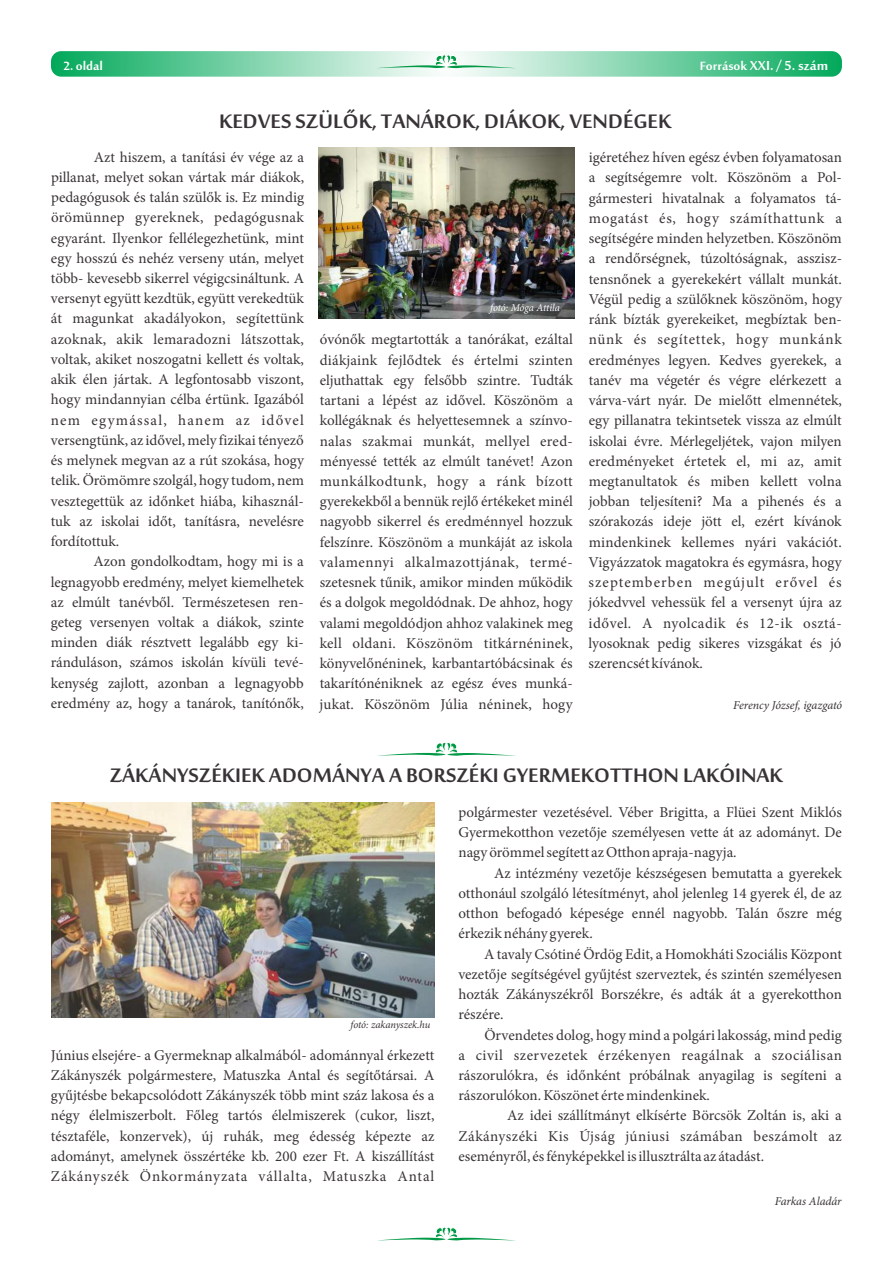
<style>
.page{position:relative;width:893px;height:1263px;background:#fff}
.page>*{position:absolute;margin:0;border:0;box-sizing:border-box;transform-origin:0 0}
.t1{font:700 27px "Sakkal Majalla";color:#383336}
.t2{font:700 18px "Sakkal Majalla";color:#fff}
.t3{font:700 16.5px "Sakkal Majalla";color:#fff}
.t4{font:15px/20.1px "Minion Pro";color:#383336;text-align:justify}
.t5{font:15px "Minion Pro";letter-spacing:.035em;color:#383336}
.t6{font:15px "Minion Pro";letter-spacing:.03em;color:#383336}
.t7{font:15px "Minion Pro";letter-spacing:.055em;color:#383336}
.t8{font:15px "Minion Pro";letter-spacing:.02em;color:#383336}
.t9{font:15px "Minion Pro";letter-spacing:.05em;color:#383336}
.t10{font:italic 12px "Minion Pro";letter-spacing:-.005em;color:#383336}
.t11{font:italic 10.5px "Minion Pro";letter-spacing:-.01em;color:#383336}
.t12{font:italic 10.5px "Minion Pro";letter-spacing:-.01em;color:#fff}
.s1{font-size:16.5px}
</style>
<div class="page">
<img style="left:319px;top:147px;width:255px;height:172px">
<svg style="left:51px;top:51px;width:791px;height:26px;background:#78d0a6"></svg>
<svg style="left:376px;top:54px;width:140px;height:14px"></svg>
<svg style="left:377px;top:742px;width:139px;height:14px"></svg>
<svg style="left:383px;top:1227px;width:126px;height:13px"></svg>
<img style="left:51px;top:803px;width:383px;height:215px">
<p class="t3" style="left:63px;top:58px;width:41px">2. oldal</p>
<p class="t2" style="left:700px;top:57px;width:130px"><span class="s1">Források</span> XXI. / 5. szám</p>
<h1 class="t1" style="left:219px;top:110px;width:454px">KEDVES SZÜLŐK, TANÁROK, DIÁKOK, VENDÉGEK</h1>
<p class="t4" style="left:94px;top:148px;width:212px">Azt hiszem, a tanítási év vége az a</p>
<p class="t4" style="left:589px;top:149px;width:255px">igéretéhez híven egész évben folyamatosan</p>
<p class="t4" style="left:51px;top:168px;width:255px">pillanat, melyet sokan vártak már diákok,</p>
<p class="t4" style="left:589px;top:169px;width:255px">a segítségemre volt. Köszönöm a Pol-</p>
<p class="t4" style="left:51px;top:189px;width:255px">pedagógusok és talán szülők is. Ez mindig</p>
<p class="t4" style="left:589px;top:189px;width:255px">gármesteri hivatalnak a folyamatos tá-</p>
<p class="t8" style="left:51px;top:211px;width:255px">örömünnep gyereknek, pedagógusnak</p>
<p class="t9" style="left:589px;top:212px;width:255px">mogatást és, hogy számíthattunk a</p>
<p class="t4" style="left:51px;top:229px;width:255px">egyaránt. Ilyenkor fellélegezhetünk, mint</p>
<p class="t4" style="left:589px;top:230px;width:255px">segítségére minden helyzetben. Köszönöm</p>
<p class="t4" style="left:51px;top:249px;width:255px">egy hosszú és nehéz verseny után, melyet</p>
<p class="t4" style="left:589px;top:250px;width:255px">a rendőrségnek, túzoltóságnak, asszisz-</p>
<p class="t4" style="left:51px;top:269px;width:255px">több- kevesebb sikerrel végigcsináltunk. A</p>
<p class="t4" style="left:589px;top:270px;width:255px">tensnőnek a gyerekekért vállalt munkát.</p>
<p class="t4" style="left:51px;top:290px;width:254px">versenyt együtt kezdtük, együtt verekedtük</p>
<p class="t4" style="left:589px;top:290px;width:255px">Végül pedig a szülőknek köszönöm, hogy</p>
<p class="t4" style="left:51px;top:310px;width:255px">át magunkat akadályokon, segítettünk</p>
<p class="t12" style="left:490px;top:304px;width:71px">fotó: Móga Attila</p>
<p class="t4" style="left:51px;top:311px;width:793px;text-indent:538px">ránk bízták gyerekeiket, megbíztak ben&shy;azoknak, akik lemaradozni látszottak, óvónők megtartották a tanórákat, ezáltal nünk és segítettek, hogy munkánk voltak, akiket noszogatni kellett és voltak, diákjaink fejlődtek és értelmi szinten eredményes legyen. Kedves gyerekek, a akik élen jártak. A legfontosabb viszont, eljuthattak egy felsőbb szintre. Tudták tanév ma végetér és végre elérkezett a hogy mindannyian célba értünk. Igazából tartani a lépést az idővel. Köszönöm a várva-várt nyár. De mielőtt elmennétek, nem egymással, hanem az idővel kollégáknak és helyettesemnek a színvo- egy pillanatra tekintsetek vissza az elmúlt versengtünk, az idővel, mely fizikai tényező nalas szakmai munkát, mellyel ered- iskolai évre. Mérlegeljétek, vajon milyen és melynek megvan az a rút szokása, hogy ményessé tették az elmúlt tanévet! Azon eredményeket értetek el, mi az, amit telik. Örömömre szolgál, hogy tudom, nem munkálkodtunk, hogy a ránk bízott megtanultatok és miben kellett volna vesztegettük az időnket hiába, kihasznál- gyerekekből a bennük rejlő értékeket minél jobban teljesíteni? Ma a pihenés és a tuk az iskolai időt, tanításra, nevelésre nagyobb sikerrel és eredménnyel hozzuk szórakozás ideje jött el, ezért kívánok fordítottuk.</p>
<p class="t4" style="left:320px;top:533px;width:523px">felszínre. Köszönöm a munkáját az iskola mindenkinek kellemes nyári vakációt.</p>
<p class="t4" style="left:94px;top:553px;width:750px">Azon gondolkodtam, hogy mi is a valamennyi alkalmazottjának, termé- Vigyázzatok magatokra és egymásra, hogy</p>
<p class="t4" style="left:51px;top:574px;width:792px">legnagyobb eredmény, melyet kiemelhetek szetesnek tűnik, amikor minden működik szeptemberben megújult erővel és</p>
<p class="t4" style="left:51px;top:594px;width:792px">az elmúlt tanévből. Természetesen ren- és a dolgok megoldódnak. De ahhoz, hogy jókedvvel vehessük fel a versenyt újra az</p>
<p class="t4" style="left:51px;top:614px;width:792px">geteg versenyen voltak a diákok, szinte valami megoldódjon ahhoz valakinek meg idővel. A nyolcadik és 12-ik osztá-</p>
<p class="t4" style="left:51px;top:634px;width:792px">minden diák résztvett legalább egy ki- kell oldani. Köszönöm titkárnéninek, lyosoknak pedig sikeres vizsgákat és jó</p>
<p class="t4" style="left:51px;top:655px;width:654px">ránduláson, számos iskolán kívüli tevé- könyvelőnéninek, karbantartóbácsinak és szerencsét kívánok.</p>
<p class="t4" style="left:51px;top:674px;width:523px">kenység zajlott, azonban a legnagyobb takarítónéniknek az egész éves munká-</p>
<p class="t4" style="left:51px;top:694px;width:523px">eredmény az, hogy a tanárok, tanítónők, jukat. Köszönöm Júlia néninek, hogy</p>
<p class="t10" style="left:733px;top:700px;width:111px">Ferency József, igazgató</p>
<h1 class="t1" style="left:110px;top:764px;width:675px">ZÁKÁNYSZÉKIEK ADOMÁNYA A BORSZÉKI GYERMEKOTTHON LAKÓINAK</h1>
<p class="t11" style="left:351px;top:1020px;width:81px">fotó: zakanyszek.hu</p>
<p class="t4" style="left:458px;top:803px;width:385px">polgármester vezetésével. Véber Brigitta, a Flüei Szent Miklós Gyermekotthon vezetője személyesen vette át az adományt. De nagy örömmel segített az Otthon apraja-nagyja.</p>
<p class="t4" style="left:458px;top:864px;width:385px;text-indent:36px">Az intézmény vezetője készségesen bemutatta a gyerekek otthonául szolgáló létesítményt, ahol jelenleg 14 gyerek él, de az otthon befogadó képesége ennél nagyobb. Talán őszre még érkezik néhány gyerek.</p>
<p class="t4" style="left:458px;top:945px;width:385px;text-indent:26px">A tavaly Csótiné Ördög Edit, a Homokháti Szociális Központ vezetője segítségével gyűjtést szerveztek, és szintén személyesen hozták Zákányszékről Borszékre, és adták át a gyerekotthon részére.</p>
<p class="t4" style="left:484px;top:1026px;width:359px">Örvendetes dolog, hogy mind a polgári lakosság, mind pedig</p>
<p class="t4" style="left:51px;top:1046px;width:385px">Június elsejére- a Gyermeknap alkalmából- adománnyal érkezett</p>
<p class="t5" style="left:458px;top:1049px;width:385px">a civil szervezetek érzékenyen reagálnak a szociálisan</p>
<p class="t4" style="left:51px;top:1066px;width:385px">Zákányszék polgármestere, Matuszka Antal és segítőtársai. A</p>
<p class="t4" style="left:458px;top:1066px;width:385px">rászorulókra, és időnként próbálnak anyagilag is segíteni a</p>
<p class="t4" style="left:51px;top:1087px;width:385px">gyűjtésbe bekapcsolódott Zákányszék több mint száz lakosa és a</p>
<p class="t4" style="left:458px;top:1087px;width:253px">rászorulókon. Köszönet érte mindenkinek.</p>
<p class="t4" style="left:51px;top:1107px;width:385px">négy élelmiszerbolt. Főleg tartós élelmiszerek (cukor, liszt,</p>
<p class="t4" style="left:507px;top:1107px;width:336px">Az idei szállítmányt elkísérte Börcsök Zoltán is, aki a</p>
<p class="t4" style="left:51px;top:1127px;width:385px">tésztaféle, konzervek), új ruhák, meg édesség képezte az</p>
<p class="t6" style="left:458px;top:1130px;width:385px">Zákányszéki Kis Újság júniusi számában beszámolt az</p>
<p class="t4" style="left:51px;top:1147px;width:385px">adományt, amelynek összértéke kb. 200 ezer Ft. A kiszállítást</p>
<p class="t4" style="left:458px;top:1147px;width:307px">eseményről, és fényképekkel is illusztrálta az átadást.</p>
<p class="t7" style="left:51px;top:1170px;width:385px">Zákányszék Önkormányzata vállalta, Matuszka Antal</p>
<p class="t10" style="left:775px;top:1196px;width:68px">Farkas Aladár</p>
</div>
